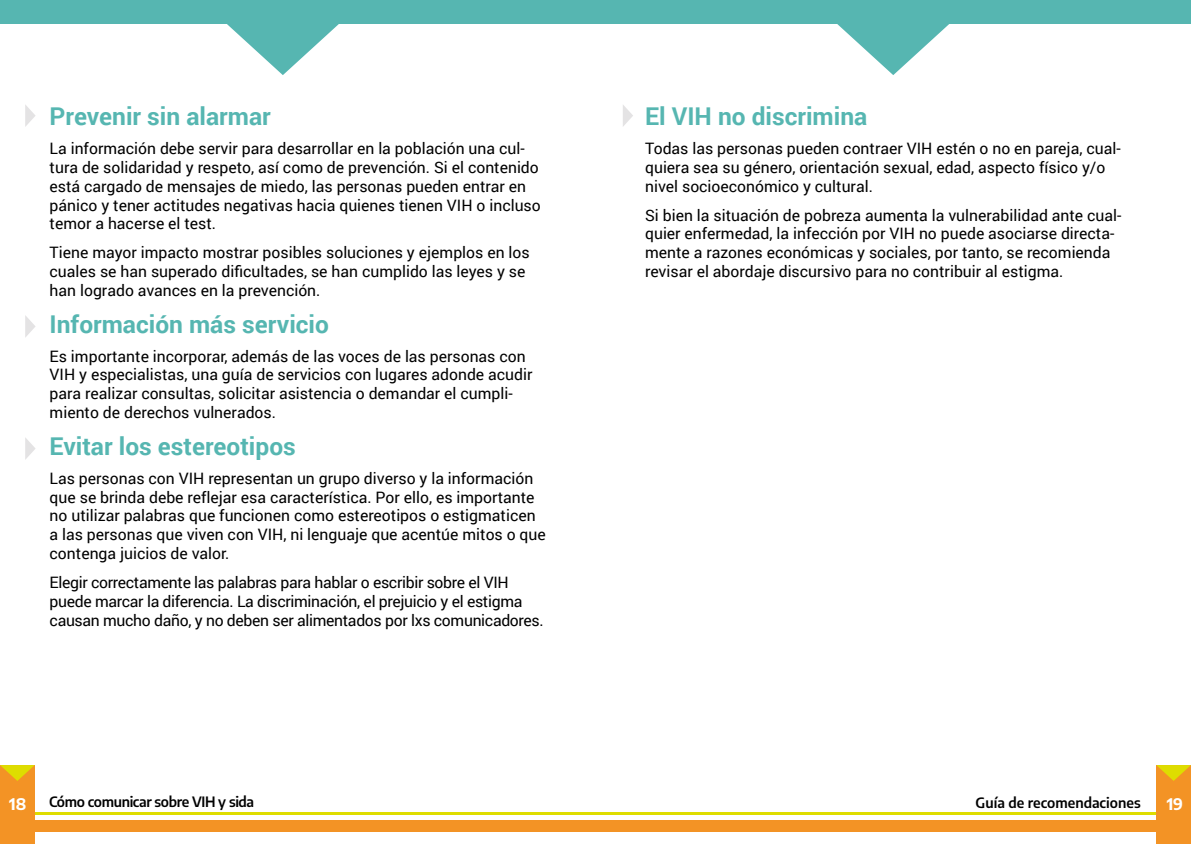
<style>
.page{position:relative;width:1191px;height:844px;background:#fff}
.page>*{position:absolute;margin:0;border:0;box-sizing:border-box;transform-origin:0 0}
.t1{font:700 24.5px "Roboto";color:#56b6b1}
.t2{font:15.75px/18.9px "Roboto";color:#000}
.t3{font:15.75px/18.9px "Roboto";letter-spacing:-.02em;color:#000}
.t4{font:700 15.75px "Encode Sans";color:#fff}
.t5{font:600 14px "Encode Sans";letter-spacing:-.025em;color:#000}
.t6{font:600 14px "Encode Sans";color:#000}
</style>
<div class="page">
<div style="left:0;top:764px;width:35px;height:79px;background:#f39325"></div>
<div style="left:1156px;top:764px;width:35px;height:79px;background:#f39325"></div>
<svg style="left:1156px;top:764px;width:35px;height:16px"></svg>
<svg style="left:0;top:764px;width:35px;height:16px"></svg>
<div style="left:35px;top:820px;width:560px;height:11px;background:#f39325"></div>
<hr style="left:35px;top:812px;width:560px;height:2px;background:#dedd00">
<div style="left:595px;top:820px;width:561px;height:11px;background:#f39325"></div>
<hr style="left:595px;top:812px;width:561px;height:2px;background:#dedd00">
<div style="left:0;top:0;width:595px;height:24px;background:#56b6b1"></div>
<div style="left:595px;top:0;width:596px;height:24px;background:#56b6b1"></div>
<svg style="left:227px;top:24px;width:112px;height:51px"></svg>
<svg style="left:837px;top:24px;width:112px;height:51px"></svg>
<svg style="left:25px;top:105px;width:11px;height:22px"></svg>
<svg style="left:623px;top:105px;width:10px;height:21px"></svg>
<svg style="left:25px;top:315px;width:11px;height:22px"></svg>
<svg style="left:25px;top:438px;width:11px;height:22px"></svg>
<h1 class="t1" style="left:50px;top:99px;width:223px">Prevenir sin alarmar</h1>
<p class="t2" style="left:50px;top:138px;width:493px">La información debe servir para desarrollar en la población una cul&shy;tura de solidaridad y respeto, así como de prevención. Si el contenido está cargado de mensajes de miedo, las personas pueden entrar en pánico y tener actitudes negativas hacia quienes tienen VIH o incluso temor a hacerse el test.</p>
<p class="t2" style="left:50px;top:242px;width:481px">Tiene mayor impacto mostrar posibles soluciones y ejemplos en los cuales se han superado dificultades, se han cumplido las leyes y se han logrado avances en la prevención.</p>
<h1 class="t1" style="left:50px;top:306px;width:281px">Información más servicio</h1>
<p class="t2" style="left:50px;top:346px;width:484px">Es importante incorporar, además de las voces de las personas con VIH y especialistas, una guía de servicios con lugares adonde acudir para realizar consultas, solicitar asistencia o demandar el cumpli&shy;miento de derechos vulnerados.</p>
<h1 class="t1" style="left:50px;top:428px;width:248px">Evitar los estereotipos</h1>
<p class="t2" style="left:50px;top:468px;width:498px">Las personas con VIH representan un grupo diverso y la información que se brinda debe reflejar esa característica. Por ello, es importante no utilizar palabras que funcionen como estereotipos o estigmaticen a las personas que viven con VIH, ni lenguaje que acentúe mitos o que contenga juicios de valor.</p>
<p class="t3" style="left:50px;top:572px;width:495px">Elegir correctamente las palabras para hablar o escribir sobre el VIH puede marcar la diferencia. La discriminación, el prejuicio y el estigma causan mucho daño, y no deben ser alimentados por lxs comunicadores.</p>
<h1 class="t1" style="left:645px;top:99px;width:224px">El VIH no discrimina</h1>
<p class="t2" style="left:645px;top:138px;width:477px">Todas las personas pueden contraer VIH estén o no en pareja, cual&shy;quiera sea su género, orientación sexual, edad, aspecto físico y/o nivel socioeconómico y cultural.</p>
<p class="t2" style="left:645px;top:205px;width:478px">Si bien la situación de pobreza aumenta la vulnerabilidad ante cual&shy;quier enfermedad, la infección por VIH no puede asociarse directa&shy;mente a razones económicas y sociales, por tanto, se recomienda revisar el abordaje discursivo para no contribuir al estigma.</p>
<p class="t4" style="left:9px;top:792px;width:19px">18</p>
<p class="t5" style="left:49px;top:791px;width:207px">Cómo comunicar sobre VIH y sida</p>
<p class="t6" style="left:975px;top:792px;width:167px">Guía de recomendaciones</p>
<p class="t4" style="left:1166px;top:792px;width:18px">19</p>
</div>
